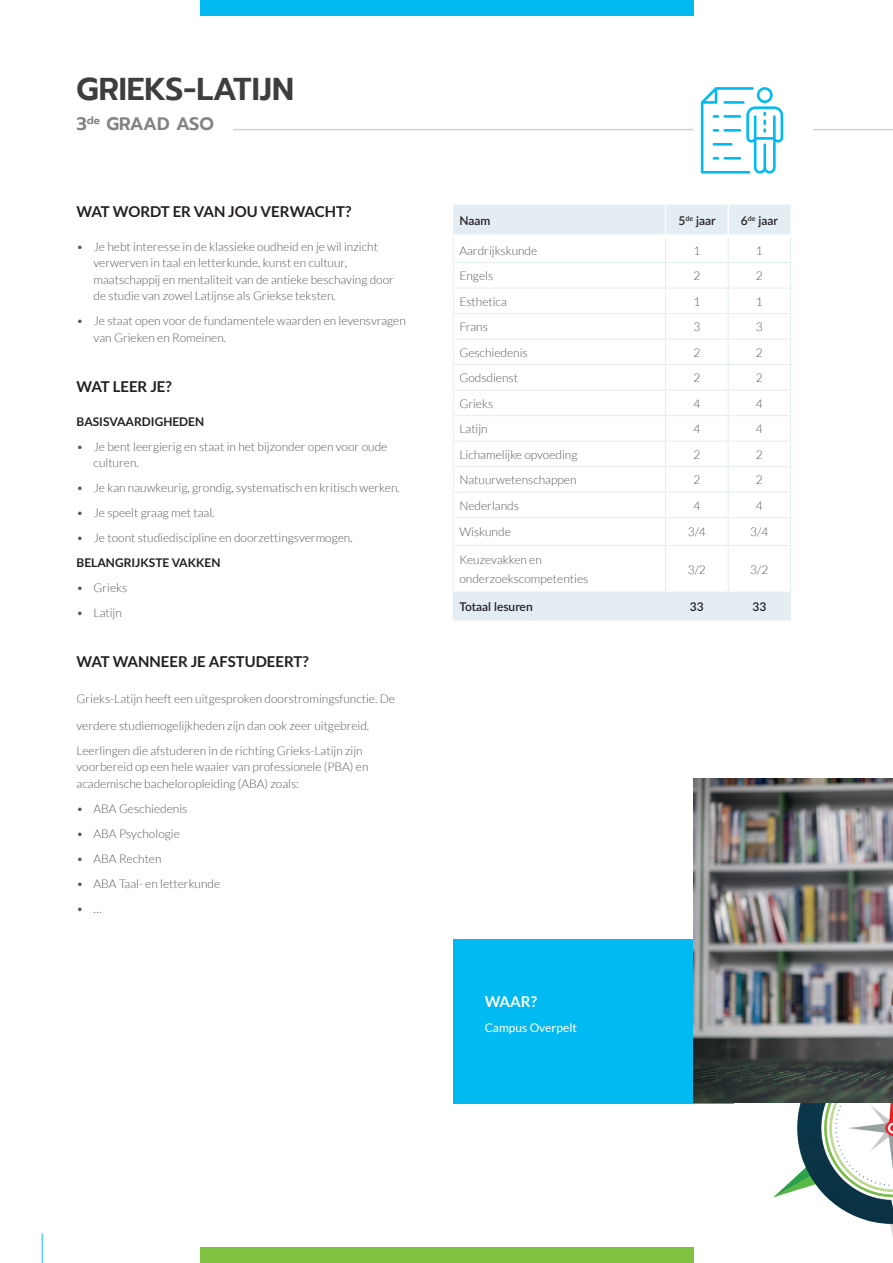
<style>
.page{position:relative;width:893px;height:1263px;background:#fff}
.page>*{position:absolute;margin:0;border:0;box-sizing:border-box;transform-origin:0 0}
.t1{font:600 31.5px "Prompt";color:#3e3e3f}
.t2{font:600 18px "Prompt";letter-spacing:-.02em;color:#808285}
.t3{font:700 15px "Lato";color:#231f20}
.t4{font:700 15px "Lato";color:#fff}
.t5{font:300 12px/16.5px "Lato";color:#57585a}
.t6{font:700 12px "Lato";color:#231f20}
.t7{font:600 12px "Lato";color:#231f20}
.t8{font:12px "Lato";color:#fff}
</style>
<div class="page">
<div style="left:200px;top:0;width:493px;height:15px;background:#00baf1"></div>
<div style="left:200px;top:1247px;width:493px;height:16px;background:#7fc241"></div>
<hr style="left:42px;top:1233px;width:1px;height:30px;background:#00baf1">
<hr style="left:233px;top:129px;width:460px;height:1px;background:#d1d2d4">
<svg style="left:701px;top:87px;width:82px;height:87px"></svg>
<svg style="left:453px;top:205px;width:338px;height:340px"></svg>
<hr style="left:453px;top:545px;width:1px;height:47px;background:#e4edf2">
<hr style="left:665px;top:546px;width:1px;height:46px;background:#e4edf2">
<hr style="left:728px;top:546px;width:1px;height:46px;background:#e4edf2">
<hr style="left:790px;top:545px;width:1px;height:47px;background:#e4edf2">
<div style="left:453px;top:593px;width:338px;height:27px;background:#e4edf2"></div>
<hr style="left:453px;top:620px;width:212px;height:1px;background:#e4edf2">
<hr style="left:665px;top:620px;width:63px;height:1px;background:#e4edf2">
<hr style="left:728px;top:620px;width:63px;height:1px;background:#e4edf2">
<hr style="left:454px;top:415px;width:211px;height:1px;background:#e4edf2">
<hr style="left:665px;top:415px;width:63px;height:1px;background:#e4edf2">
<hr style="left:728px;top:415px;width:62px;height:1px;background:#e4edf2">
<hr style="left:454px;top:545px;width:211px;height:1px;background:#e4edf2">
<hr style="left:665px;top:545px;width:63px;height:1px;background:#e4edf2">
<hr style="left:728px;top:545px;width:62px;height:1px;background:#e4edf2">
<hr style="left:453px;top:592px;width:212px;height:1px;background:#e4edf2">
<hr style="left:665px;top:592px;width:63px;height:1px;background:#e4edf2">
<hr style="left:728px;top:592px;width:63px;height:1px;background:#e4edf2">
<img style="left:773px;top:1102px;width:120px;height:135px">
<div style="left:453px;top:940px;width:280px;height:164px;background:#00baf1"></div>
<img style="left:693px;top:778px;width:200px;height:324px">
<hr style="left:813px;top:129px;width:80px;height:1px;background:#d1d2d4">
<h1 class="t1" style="left:77px;top:66px;width:219px">GRIEKS-LATIJN</h1>
<h2 class="t2" style="left:77px;top:111px;width:139px">3<sup>de</sup> GRAAD ASO</h2>
<p class="t3" style="left:77px;top:203px;width:276px">WAT WORDT ER VAN JOU VERWACHT?</p>
<p class="t5" style="left:94px;top:238px;width:302px;text-indent:-17px">• Je hebt interesse in de klassieke oudheid en je wil inzicht verwerven in taal en letterkunde, kunst en cultuur, maatschappij en mentaliteit van de antieke beschaving door de studie van zowel Latijnse als Griekse teksten.</p>
<p class="t5" style="left:94px;top:313px;width:314px;text-indent:-17px">• Je staat open voor de fundamentele waarden en levensvragen van Grieken en Romeinen.</p>
<p class="t3" style="left:77px;top:378px;width:97px">WAT LEER JE?</p>
<p class="t6" style="left:77px;top:414px;width:129px">BASISVAARDIGHEDEN</p>
<p class="t5" style="left:94px;top:438px;width:295px;text-indent:-17px">• Je bent leergierig en staat in het bijzonder open voor oude culturen.</p>
<p class="t5" style="left:77px;top:480px;width:325px">• Je kan nauwkeurig, grondig, systematisch en kritisch werken.</p>
<p class="t5" style="left:77px;top:505px;width:140px">• Je speelt graag met taal.</p>
<p class="t5" style="left:77px;top:530px;width:278px">• Je toont studiediscipline en doorzettingsvermogen.</p>
<p class="t6" style="left:77px;top:556px;width:145px">BELANGRIJKSTE VAKKEN</p>
<p class="t5" style="left:77px;top:580px;width:52px">• Grieks</p>
<p class="t5" style="left:77px;top:605px;width:47px">• Latijn</p>
<p class="t3" style="left:77px;top:653px;width:234px">WAT WANNEER JE AFSTUDEERT?</p>
<p class="t5" style="left:77px;top:690px;width:320px">Grieks-Latijn heeft een uitgesproken doorstromingsfunctie. De</p>
<p class="t5" style="left:77px;top:713px;width:294px;line-height:25px">verdere studiemogelijkheden zijn dan ook zeer uitgebreid.<br>Leerlingen die afstuderen in de richting Grieks-Latijn zijn</p>
<p class="t5" style="left:77px;top:759px;width:293px">voorbereid op een hele waaier van professionele (PBA) en academische bacheloropleiding (ABA) zoals:</p>
<p class="t5" style="left:77px;top:800px;width:112px">• ABA Geschiedenis</p>
<p class="t5" style="left:77px;top:825px;width:105px">• ABA Psychologie</p>
<p class="t5" style="left:77px;top:850px;width:87px">• ABA Rechten</p>
<p class="t5" style="left:77px;top:875px;width:145px">• ABA Taal- en letterkunde</p>
<p class="t5" style="left:77px;top:900px;width:27px">• …</p>
<p class="t7" style="left:459px;top:212px;width:33px">Naam</p>
<p class="t7" style="left:678px;top:212px;width:39px">5<sup>de</sup> jaar</p>
<p class="t7" style="left:741px;top:212px;width:39px">6<sup>de</sup> jaar</p>
<p class="t5" style="left:459px;top:242px;width:79px">Aardrijkskunde</p>
<p class="t5" style="left:693px;top:242px;width:8px">1</p>
<p class="t5" style="left:756px;top:242px;width:8px">1</p>
<p class="t5" style="left:459px;top:268px;width:35px">Engels</p>
<p class="t5" style="left:693px;top:268px;width:8px">2</p>
<p class="t5" style="left:756px;top:268px;width:8px">2</p>
<p class="t5" style="left:459px;top:293px;width:49px">Esthetica</p>
<p class="t5" style="left:693px;top:293px;width:8px">1</p>
<p class="t5" style="left:756px;top:293px;width:8px">1</p>
<p class="t5" style="left:459px;top:319px;width:30px">Frans</p>
<p class="t5" style="left:693px;top:319px;width:8px">3</p>
<p class="t5" style="left:756px;top:319px;width:8px">3</p>
<p class="t5" style="left:459px;top:344px;width:70px">Geschiedenis</p>
<p class="t5" style="left:693px;top:344px;width:8px">2</p>
<p class="t5" style="left:756px;top:344px;width:8px">2</p>
<p class="t5" style="left:459px;top:370px;width:60px">Godsdienst</p>
<p class="t5" style="left:693px;top:370px;width:8px">2</p>
<p class="t5" style="left:756px;top:370px;width:8px">2</p>
<p class="t5" style="left:459px;top:395px;width:35px">Grieks</p>
<p class="t5" style="left:693px;top:395px;width:8px">4</p>
<p class="t5" style="left:756px;top:395px;width:8px">4</p>
<p class="t5" style="left:459px;top:421px;width:30px">Latijn</p>
<p class="t5" style="left:693px;top:421px;width:8px">4</p>
<p class="t5" style="left:756px;top:421px;width:8px">4</p>
<p class="t5" style="left:459px;top:446px;width:120px">Lichamelijke opvoeding</p>
<p class="t5" style="left:693px;top:446px;width:8px">2</p>
<p class="t5" style="left:756px;top:446px;width:8px">2</p>
<p class="t5" style="left:459px;top:472px;width:119px">Natuurwetenschappen</p>
<p class="t5" style="left:693px;top:472px;width:8px">2</p>
<p class="t5" style="left:756px;top:472px;width:8px">2</p>
<p class="t5" style="left:459px;top:497px;width:61px">Nederlands</p>
<p class="t5" style="left:693px;top:497px;width:8px">4</p>
<p class="t5" style="left:756px;top:497px;width:8px">4</p>
<p class="t5" style="left:459px;top:524px;width:53px">Wiskunde</p>
<p class="t5" style="left:688px;top:524px;width:20px">3/4</p>
<p class="t5" style="left:750px;top:524px;width:20px">3/4</p>
<p class="t5" style="left:459px;top:551px;width:130px;line-height:18.5px">Keuzevakken en onderzoekscompetenties</p>
<p class="t5" style="left:688px;top:561px;width:20px">3/2</p>
<p class="t5" style="left:750px;top:561px;width:20px">3/2</p>
<p class="t7" style="left:459px;top:598px;width:75px">Totaal lesuren</p>
<p class="t7" style="left:690px;top:598px;width:15px">33</p>
<p class="t7" style="left:752px;top:598px;width:15px">33</p>
<p class="t4" style="left:485px;top:993px;width:54px">WAAR?</p>
<p class="t8" style="left:485px;top:1021px;width:94px">Campus Overpelt</p>
</div>
